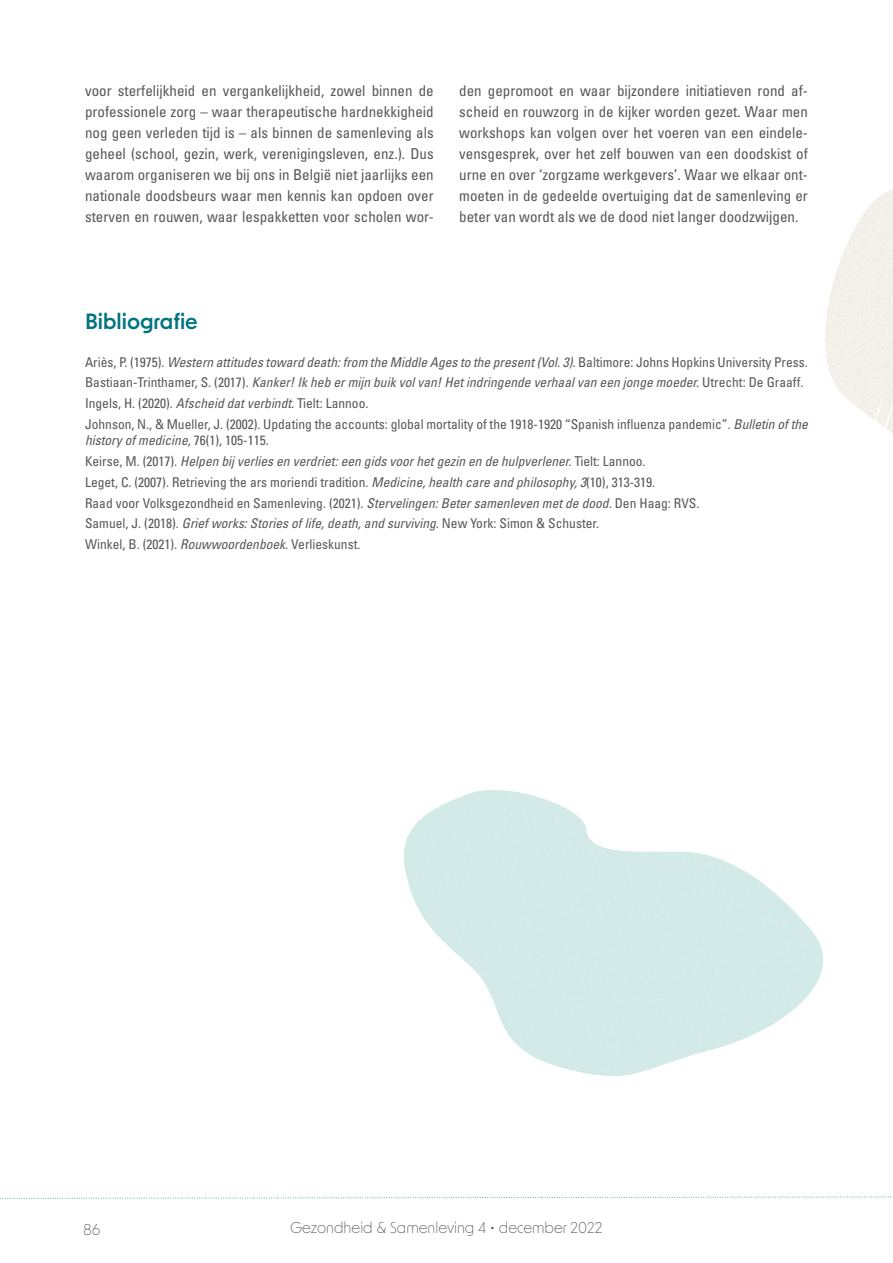
<style>
.page{position:relative;width:893px;height:1263px;background:#fff}
.page>*{position:absolute;margin:0;border:0;box-sizing:border-box;transform-origin:0 0}
.t1{font:600 21px "New Order";color:#007481}
.t2{font:condensed 15px/21px "Univers LT Std";color:#575756;text-align:justify}
.t3{font:300 15px "New Order";color:#53575a}
.t4{font:300 15px "New Order";color:#575756}
.t5{font:condensed 13.5px/20.7px "Univers LT Std";color:#575756}
.s1{font-style:italic}
</style>
<div class="page">
<svg style="left:0;top:1196px;width:893px;height:3px"></svg>
<svg style="left:862px;top:392px;width:31px;height:42px"></svg>
<img style="left:404px;top:790px;width:419px;height:286px">
<p class="t2" style="left:85px;top:80px;width:350px">voor sterfelijkheid en vergankelijkheid, zowel binnen de professionele zorg – waar therapeutische hardnekkigheid nog geen verleden tijd is – als binnen de samenleving als geheel (school, gezin, werk, verenigingsleven, enz.). Dus waarom organiseren we bij ons in België niet jaarlijks een nationale doodsbeurs waar men kennis kan opdoen over sterven en rouwen, waar lespakketten voor scholen wor-</p>
<p class="t2" style="left:459px;top:80px;width:350px">den gepromoot en waar bijzondere initiatieven rond af&shy;scheid en rouwzorg in de kijker worden gezet. Waar men workshops kan volgen over het voeren van een eindele&shy;vensgesprek, over het zelf bouwen van een doodskist of urne en over ‘zorgzame werkgevers’. Waar we elkaar ont&shy;moeten in de gedeelde overtuiging dat de samenleving er beter van wordt als we de dood niet langer doodzwijgen.</p>
<h1 class="t1" style="left:85px;top:308px;width:114px">Bibliografie</h1>
<p class="t5" style="left:85px;top:351px;width:724px">Ariès, P. (1975). <span class="s1">Western attitudes toward death: from the Middle Ages to the present (Vol. 3).</span> Baltimore: Johns Hopkins University Press.<br>Bastiaan-Trinthamer, S. (2017). <span class="s1">Kanker! Ik heb er mijn buik vol van! Het indringende verhaal van een jonge moeder.</span> Utrecht: De Graaff.<br>Ingels, H. (2020). <span class="s1">Afscheid dat verbindt.</span> Tielt: Lannoo.<br>Johnson, N., &amp; Mueller, J. (2002). Updating the accounts: global mortality of the 1918-1920 “Spanish influenza pandemic”. <span class="s1">Bulletin of the</span></p>
<p class="t5" style="left:85px;top:430px;width:616px"><span class="s1">history of medicine</span>, 76(1), 105-115.<br>Keirse, M. (2017). <span class="s1">Helpen bij verlies en verdriet: een gids voor het gezin en de hulpverlener.</span> Tielt: Lannoo.<br>Leget, C. (2007). Retrieving the ars moriendi tradition. <span class="s1">Medicine, health care and philosophy, 3</span>(10), 313-319.<br>Raad voor Volksgezondheid en Samenleving. (2021). <span class="s1">Stervelingen: Beter samenleven met de dood.</span> Den Haag: RVS.<br>Samuel, J. (2018). <span class="s1">Grief works: Stories of life, death, and surviving.</span> New York: Simon &amp; Schuster.<br>Winkel, B. (2021). <span class="s1">Rouwwoordenboek.</span> Verlieskunst.</p>
<p class="t4" style="left:83px;top:1220px;width:19px">86</p>
<p class="t3" style="left:290px;top:1218px;width:314px">Gezondheid &amp; Samenleving 4 • december 2022</p>
</div>
